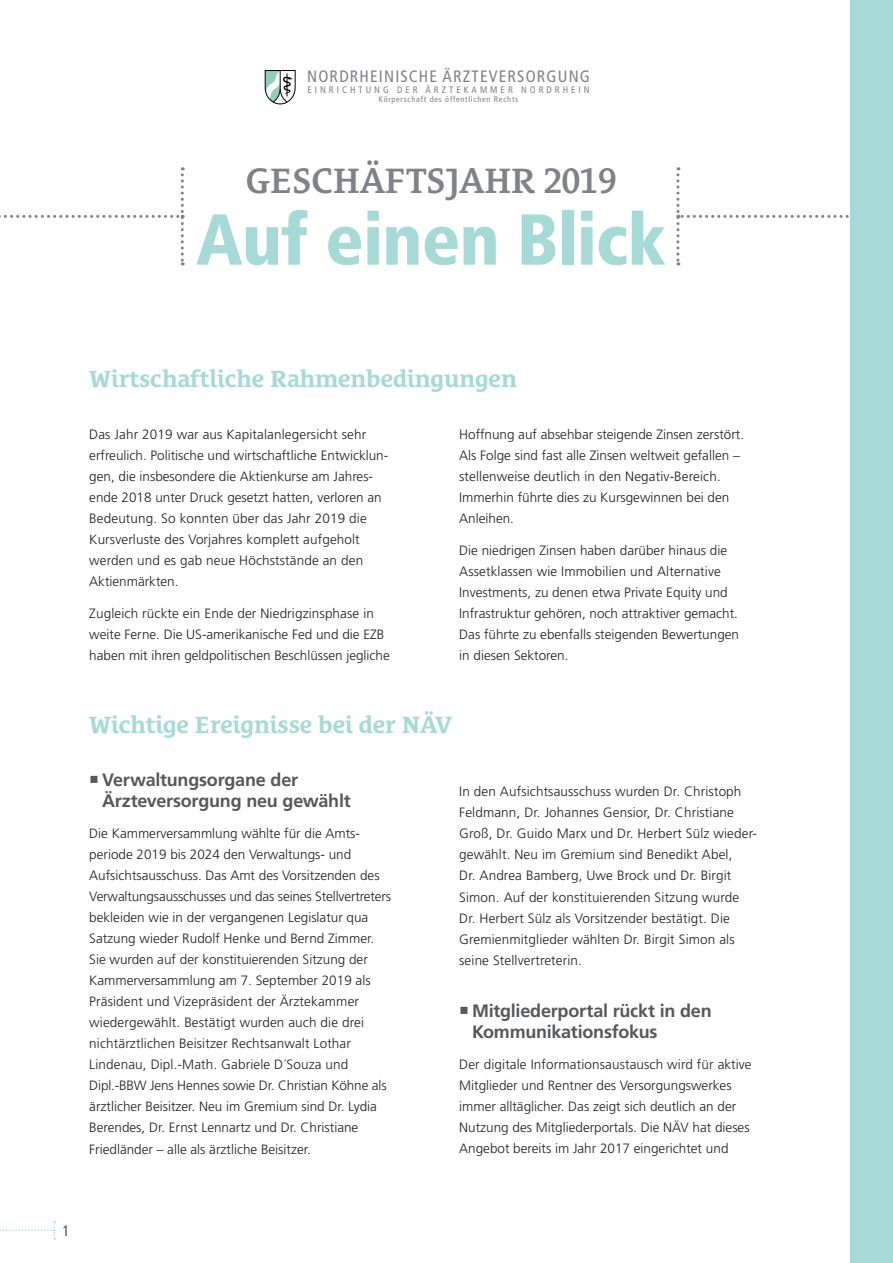
<style>
.page{position:relative;width:893px;height:1263px;background:#fff}
.page>*{position:absolute;margin:0;border:0;box-sizing:border-box;transform-origin:0 0}
.t1{font:900 condensed 72px "Frutiger LT Pro";letter-spacing:-.01em;color:#a6dad6}
.t2{font:600 36px "Le Monde Courrier Std";letter-spacing:-.01em;color:#808285}
.t3{font:700 24px "Le Monde Courrier Std";letter-spacing:-.01em;color:#a6dad6}
.t4{font:700 18px/21px "Frutiger LT Std";letter-spacing:-.015em;color:#57585a}
.t5{font:condensed 16.5px "Frutiger LT Std";letter-spacing:.07em;color:#808285}
.t6{font:condensed 15px "Frutiger LT Std";color:#57585a}
.t7{font:300 13.5px/21px "Frutiger LT Std";color:#231f20}
.t8{font:condensed 9.45px "Frutiger LT Std";letter-spacing:.32em;color:#808285}
.t9{font:condensed 8.25px "Frutiger LT Std";letter-spacing:.09em;color:#808285}
</style>
<div class="page">
<svg style="left:0;top:1221px;width:55px;height:18px"></svg>
<svg style="left:265px;top:70px;width:31px;height:34px"></svg>
<svg style="left:0;top:167px;width:184px;height:98px"></svg>
<svg style="left:676px;top:167px;width:175px;height:98px"></svg>
<div style="left:851px;top:0;width:42px;height:1263px;background:#a6dad6"></div>
<p class="t5" style="left:307px;top:67px;width:284px">NORDRHEINISCHE ÄRZTEVERSORGUNG</p>
<p class="t8" style="left:307px;top:84px;width:284px">EINRICHTUNG DER ÄRZTEKAMMER NORDRHEIN</p>
<p class="t9" style="left:379px;top:95px;width:141px">Körperschaft des öffentlichen Rechts</p>
<h2 class="t2" style="left:246px;top:159px;width:372px">GESCHÄFTSJAHR 2019</h2>
<h1 class="t1" style="left:196px;top:196px;width:472px">Auf einen Blick</h1>
<h3 class="t3" style="left:89px;top:364px;width:429px">Wirtschaftliche Rahmenbedingungen</h3>
<p class="t7" style="left:89px;top:424px;width:300px">Das Jahr 2019 war aus Kapitalanlegersicht sehr erfreulich. Politische und wirtschaftliche Entwicklun&shy;gen, die insbesondere die Aktienkurse am Jahres&shy;ende 2018 unter Druck gesetzt hatten, verloren an Bedeutung. So konnten über das Jahr 2019 die Kursverluste des Vorjahres komplett aufgeholt werden und es gab neue Höchststände an den Aktienmärkten.</p>
<p class="t7" style="left:89px;top:603px;width:302px">Zugleich rückte ein Ende der Niedrigzinsphase in weite Ferne. Die US-amerikanische Fed und die EZB haben mit ihren geldpolitischen Beschlüssen jegliche</p>
<p class="t7" style="left:459px;top:424px;width:286px">Hoffnung auf absehbar steigende Zinsen zerstört.<br>Als Folge sind fast alle Zinsen weltweit gefallen – stellenweise deutlich in den Negativ--Bereich.<br>Immerhin führte dies zu Kursgewinnen bei den Anleihen.</p>
<p class="t7" style="left:459px;top:540px;width:281px">Die niedrigen Zinsen haben darüber hinaus die Assetklassen wie Immobilien und Alternative Investments, zu denen etwa Private Equity und Infrastruktur gehören, noch attraktiver gemacht.<br>Das führte zu ebenfalls steigenden Bewertungen in diesen Sektoren.</p>
<h3 class="t3" style="left:89px;top:711px;width:365px">Wichtige Ereignisse bei der NÄV</h3>
<h3 class="t4" style="left:102px;top:769px;width:250px;text-indent:-13px">○ Verwaltungsorgane der<br>Ärzteversorgung neu gewählt</h3>
<p class="t7" style="left:89px;top:823px;width:303px">Die Kammerversammlung wählte für die Amts&shy;periode 2019 bis 2024 den Verwaltungs- und Aufsichtsausschuss. Das Amt des Vorsitzenden des Verwaltungsausschusses und das seines Stellvertreters bekleiden wie in der vergangenen Legislatur qua Satzung wieder Rudolf Henke und Bernd Zimmer.<br>Sie wurden auf der konstituierenden Sitzung der Kammerversammlung am 7. September 2019 als Präsident und Vizepräsident der Ärztekammer wiedergewählt. Bestätigt wurden auch die drei nichtärztlichen Beisitzer Rechtsanwalt Lothar Lindenau, Dipl.-Math. Gabriele D´Souza und Dipl.-BBW Jens Hennes sowie Dr. Christian Köhne als ärztlicher Beisitzer. Neu im Gremium sind Dr. Lydia Berendes, Dr. Ernst Lennartz und Dr. Christiane Friedländer – alle als ärztliche Beisitzer.</p>
<p class="t7" style="left:459px;top:781px;width:299px">In den Aufsichtsausschuss wurden Dr. Christoph Feldmann, Dr. Johannes Gensior, Dr. Christiane Groß, Dr. Guido Marx und Dr. Herbert Sülz wieder&shy;gewählt. Neu im Gremium sind Benedikt Abel,<br>Dr. Andrea Bamberg, Uwe Brock und Dr. Birgit Simon. Auf der konstituierenden Sitzung wurde Dr. Herbert Sülz als Vorsitzender bestätigt. Die Gremienmitglieder wählten Dr. Birgit Simon als seine Stellvertreterin.</p>
<h3 class="t4" style="left:472px;top:1000px;width:241px;text-indent:-13px">○ Mitgliederportal rückt in den<br>Kommunikationsfokus</h3>
<p class="t7" style="left:459px;top:1054px;width:294px">Der digitale Informationsaustausch wird für aktive Mitglieder und Rentner des Versorgungswerkes immer alltäglicher. Das zeigt sich deutlich an der Nutzung des Mitgliederportals. Die NÄV hat dieses Angebot bereits im Jahr 2017 eingerichtet und</p>
<p class="t6" style="left:62px;top:1222px;width:9px">1</p>
</div>
